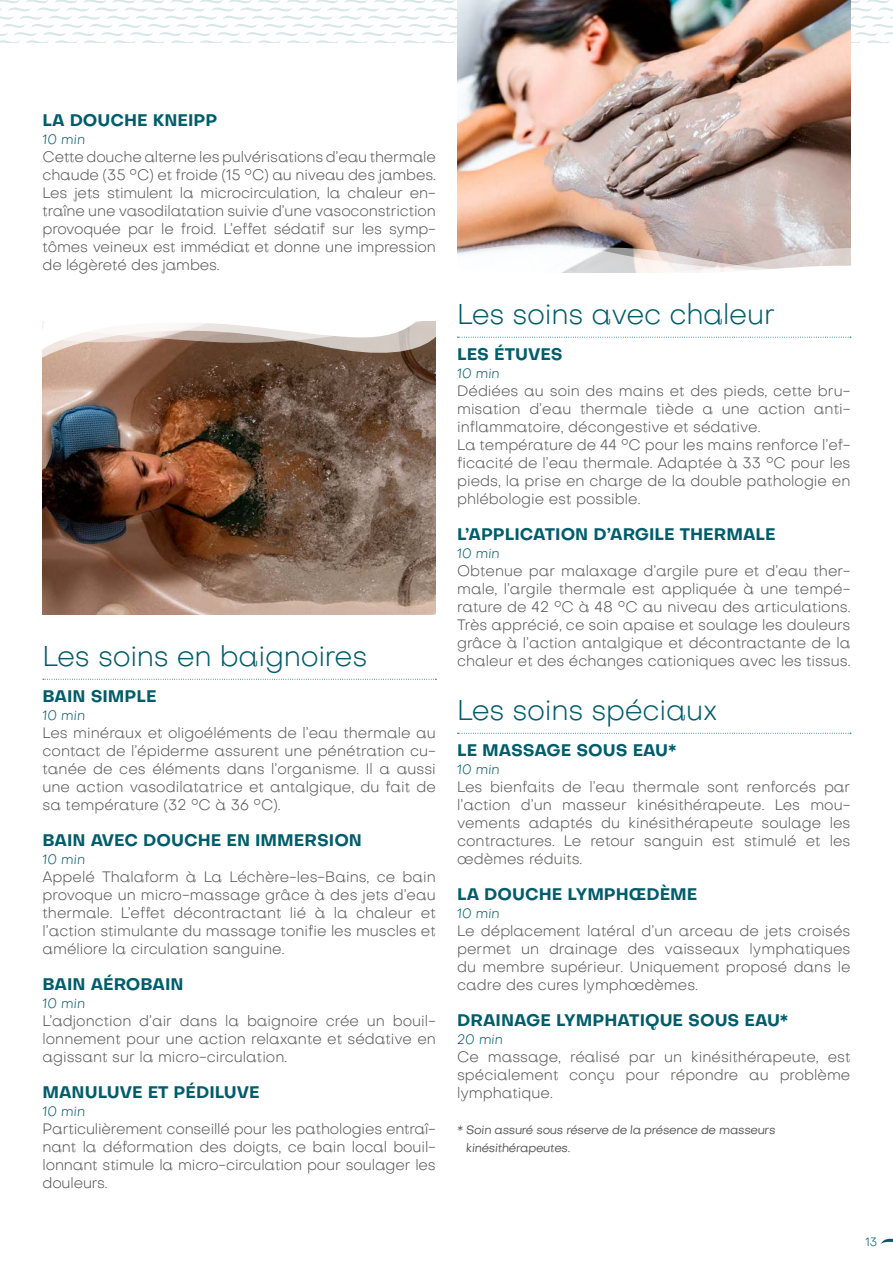
<style>
.page{position:relative;width:893px;height:1263px;background:#fff}
.page>*{position:absolute;margin:0;border:0;box-sizing:border-box;transform-origin:0 0}
.t1{font:300 28.5px "Subjectivity";letter-spacing:-.01em;color:#005d6b}
.t2{font:700 16.5px "Subjectivity";color:#005d6b}
.t3{font:300 15px/18px "Subjectivity";color:#565655;text-align:justify}
.t4{font:italic 300 13.5px "Subjectivity";color:#005d6b}
.t5{font:italic 12px/18px "Subjectivity";letter-spacing:-.03em;color:#565655}
.t6{font:300 12px "Subjectivity";color:#005d6b}
</style>
<div class="page">
<svg style="left:880px;top:1239px;width:13px;height:5px"></svg>
<svg style="left:0;top:0;width:893px;height:43px"></svg>
<img style="left:457px;top:0;width:393px;height:239px">
<svg style="left:457px;top:239px;width:394px;height:34px"></svg>
<svg style="left:43px;top:679px;width:393px;height:1px"></svg>
<svg style="left:457px;top:337px;width:394px;height:1px"></svg>
<svg style="left:457px;top:733px;width:394px;height:1px"></svg>
<img style="left:43px;top:360px;width:393px;height:254px">
<svg style="left:42px;top:321px;width:394px;height:39px"></svg>
<p class="t2" style="left:43px;top:111px;width:176px">LA DOUCHE KNEIPP</p>
<p class="t4" style="left:43px;top:132px;width:44px">10 min</p>
<p class="t3" style="left:43px;top:148px;width:395px">Cette douche alterne les pulvérisations d’eau thermale chaude (35 °C) et froide (15 °C) au niveau des jambes.<br>Les jets stimulent la microcirculation, la chaleur en&shy;traîne une vasodilatation suivie d’une vasoconstriction provoquée par le froid. L’effet sédatif sur les symp&shy;tômes veineux est immédiat et donne une impression de légèreté des jambes.</p>
<h1 class="t1" style="left:43px;top:640px;width:326px">Les soins en baignoires</h1>
<p class="t2" style="left:43px;top:687px;width:116px">BAIN SIMPLE</p>
<p class="t4" style="left:43px;top:708px;width:44px">10 min</p>
<p class="t3" style="left:43px;top:724px;width:395px">Les minéraux et oligoéléments de l’eau thermale au contact de l’épiderme assurent une pénétration cu&shy;tanée de ces éléments dans l’organisme. Il a aussi une action vasodilatatrice et antalgique, du fait de sa température (32 °C à 36 °C).</p>
<p class="t2" style="left:43px;top:831px;width:321px">BAIN AVEC DOUCHE EN IMMERSION</p>
<p class="t4" style="left:43px;top:852px;width:44px">10 min</p>
<p class="t3" style="left:43px;top:868px;width:395px">Appelé Thalaform à La Léchère-les-Bains, ce bain provoque un micro-massage grâce à des jets d’eau thermale. L’effet décontractant lié à la chaleur et l’action stimulante du massage tonifie les muscles et améliore la circulation sanguine.</p>
<p class="t2" style="left:43px;top:975px;width:143px">BAIN AÉROBAIN</p>
<p class="t4" style="left:43px;top:996px;width:44px">10 min</p>
<p class="t3" style="left:43px;top:1012px;width:395px">L’adjonction d’air dans la baignoire crée un bouil&shy;lonnement pour une action relaxante et sédative en agissant sur la micro-circulation.</p>
<p class="t2" style="left:43px;top:1083px;width:219px">MANULUVE ET PÉDILUVE</p>
<p class="t4" style="left:43px;top:1104px;width:44px">10 min</p>
<p class="t3" style="left:43px;top:1120px;width:395px">Particulièrement conseillé pour les pathologies entraî&shy;nant la déformation des doigts, ce bain local bouil&shy;lonnant stimule la micro-circulation pour soulager les douleurs.</p>
<h1 class="t1" style="left:457px;top:298px;width:319px">Les soins avec chaleur</h1>
<p class="t2" style="left:457px;top:345px;width:107px">LES ÉTUVES</p>
<p class="t4" style="left:457px;top:366px;width:44px">10 min</p>
<p class="t3" style="left:457px;top:382px;width:395px;text-align:left">Dédiées au soin des mains et des pieds, cette bru&shy;misation d’eau thermale tiède a une action anti&shy;inflammatoire, décongestive et sédative.<br>La température de 44 °C pour les mains renforce l’ef&shy;ficacité de l’eau thermale. Adaptée à 33 °C pour les pieds, la prise en charge de la double pathologie en phlébologie est possible.</p>
<p class="t2" style="left:457px;top:525px;width:320px">L’APPLICATION D’ARGILE THERMALE</p>
<p class="t4" style="left:457px;top:546px;width:44px">10 min</p>
<p class="t3" style="left:457px;top:562px;width:395px">Obtenue par malaxage d’argile pure et d’eau ther&shy;male, l’argile thermale est appliquée à une tempé&shy;rature de 42 °C à 48 °C au niveau des articulations.<br>Très apprécié, ce soin apaise et soulage les douleurs grâce à l’action antalgique et décontractante de la chaleur et des échanges cationiques avec les tissus.</p>
<h1 class="t1" style="left:457px;top:694px;width:262px">Les soins spéciaux</h1>
<p class="t2" style="left:457px;top:741px;width:221px">LE MASSAGE SOUS EAU*</p>
<p class="t4" style="left:457px;top:762px;width:44px">10 min</p>
<p class="t3" style="left:457px;top:778px;width:395px">Les bienfaits de l’eau thermale sont renforcés par l’action d’un masseur kinésithérapeute. Les mou&shy;vements adaptés du kinésithérapeute soulage les contractures. Le retour sanguin est stimulé et les œdèmes réduits.</p>
<p class="t2" style="left:457px;top:885px;width:242px">LA DOUCHE LYMPHŒDÈME</p>
<p class="t4" style="left:457px;top:906px;width:44px">10 min</p>
<p class="t3" style="left:457px;top:922px;width:395px">Le déplacement latéral d’un arceau de jets croisés permet un drainage des vaisseaux lymphatiques du membre supérieur. Uniquement proposé dans le cadre des cures lymphœdèmes.</p>
<p class="t2" style="left:457px;top:1011px;width:333px">DRAINAGE LYMPHATIQUE SOUS EAU*</p>
<p class="t4" style="left:457px;top:1032px;width:47px">20 min</p>
<p class="t3" style="left:457px;top:1048px;width:395px">Ce massage, réalisé par un kinésithérapeute, est spécialement conçu pour répondre au problème lymphatique.</p>
<p class="t5" style="left:466px;top:1122px;width:311px;text-indent:-9px">* Soin assuré sous réserve de la présence de masseurs kinésithérapeutes.</p>
<p class="t6" style="left:865px;top:1235px;width:13px">13</p>
</div>
